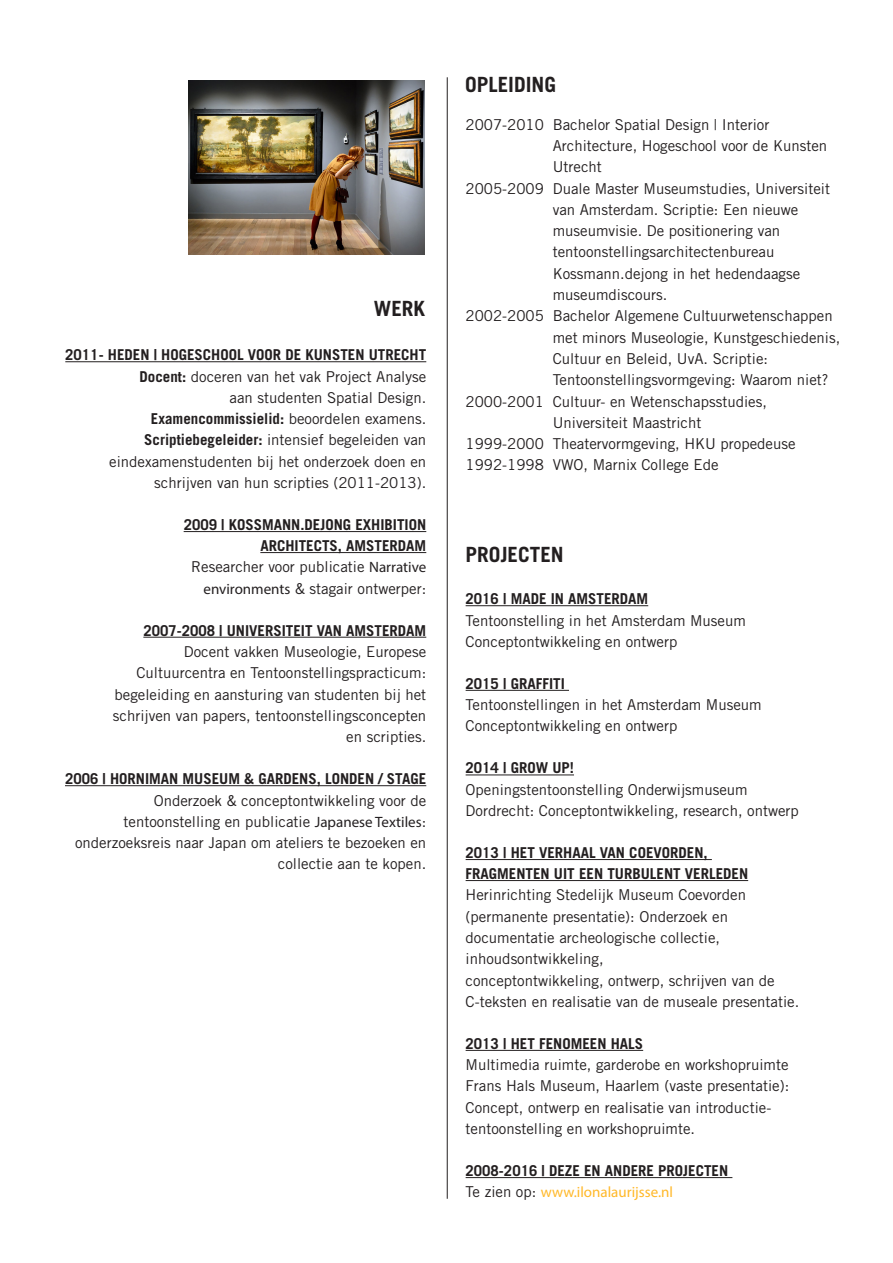
<style>
.page{position:relative;width:893px;height:1263px;background:#fff}
.page>*{position:absolute;margin:0;border:0;box-sizing:border-box;transform-origin:0 0}
.t1{font:700 21px "Trade Gothic";color:#231f20}
.t2{font:15px/21.3px "Trade Gothic";color:#231f20}
.t3{font:700 15px "Trade Gothic";color:#231f20}
.t4{font:15px "Myriad Pro";color:#ffb828}
.s1{font-weight:700}
.s2{font-weight:400}
.s3{font-family:"Myriad Pro"}
.s4{font-family:"Trade Gothic";color:#231f20}
</style>
<div class="page">
<hr style="left:447px;top:77px;width:1px;height:1122px;background:#231f20">
<hr style="left:65px;top:361px;width:361px;height:1px;background:#231f20">
<hr style="left:184px;top:531px;width:242px;height:1px;background:#231f20">
<hr style="left:260px;top:552px;width:166px;height:1px;background:#231f20">
<hr style="left:143px;top:637px;width:283px;height:1px;background:#231f20">
<hr style="left:65px;top:785px;width:361px;height:1px;background:#231f20">
<hr style="left:466px;top:605px;width:182px;height:1px;background:#231f20">
<hr style="left:466px;top:690px;width:103px;height:1px;background:#231f20">
<hr style="left:466px;top:774px;width:108px;height:1px;background:#231f20">
<hr style="left:466px;top:859px;width:246px;height:1px;background:#231f20">
<hr style="left:466px;top:880px;width:282px;height:1px;background:#231f20">
<hr style="left:466px;top:1050px;width:177px;height:1px;background:#231f20">
<hr style="left:466px;top:1177px;width:266px;height:1px;background:#231f20">
<img style="left:188px;top:81px;width:237px;height:174px">
<p class="t1" style="left:374px;top:296px;width:53px">WERK</p>
<p class="t3" style="left:65px;top:346px;width:362px">2011- HEDEN | HOGESCHOOL VOOR DE KUNSTEN UTRECHT</p>
<p class="t2" style="left:140px;top:365px;width:288px"><span class="s1">Docent:</span> doceren van het vak Project Analyse</p>
<p class="t2" style="left:230px;top:387px;width:198px">aan studenten Spatial Design.</p>
<p class="t3" style="left:151px;top:410px;width:277px">Examencommissielid: <span class="s2">beoordelen examens.</span></p>
<p class="t2" style="left:109px;top:429px;width:319px;text-align:right"><span class="s1">Scriptiebegeleider:</span> intensief begeleiden van eindexamenstudenten bij het onderzoek doen en schrijven van hun scripties (2011-2013).</p>
<p class="t3" style="left:184px;top:515px;width:244px">2009 | KOSSMANN.DEJONG EXHIBITION</p>
<p class="t3" style="left:260px;top:536px;width:167px">ARCHITECTS, AMSTERDAM</p>
<p class="t2" style="left:191px;top:556px;width:237px">Researcher voor publicatie <span class="s3">Narrative</span></p>
<p class="t2" style="left:204px;top:577px;width:224px"><span class="s3">environments</span> &amp; stagair ontwerper:</p>
<p class="t3" style="left:143px;top:621px;width:284px">2007-2008 | UNIVERSITEIT VAN AMSTERDAM</p>
<p class="t2" style="left:136px;top:641px;width:291px;text-align:right">Docent vakken Museologie, Europese<br>Cultuurcentra en Tentoonstellingspracticum:</p>
<p class="t2" style="left:115px;top:683px;width:313px">begeleiding en aansturing van studenten bij het</p>
<p class="t2" style="left:113px;top:705px;width:315px">schrijven van papers, tentoonstellingsconcepten</p>
<p class="t2" style="left:346px;top:726px;width:81px">en scripties.</p>
<p class="t3" style="left:65px;top:770px;width:363px">2006 | HORNIMAN MUSEUM &amp; GARDENS, LONDEN / STAGE</p>
<p class="t2" style="left:154px;top:789px;width:274px">Onderzoek &amp; conceptontwikkeling voor de</p>
<p class="t2" style="left:124px;top:811px;width:304px">tentoonstelling en publicatie <span class="s3">Japanese Textiles</span>:</p>
<p class="t2" style="left:75px;top:832px;width:353px;text-align:right">onderzoeksreis naar Japan om ateliers te bezoeken en collectie aan te kopen.</p>
<p class="t1" style="left:465px;top:72px;width:93px">OPLEIDING</p>
<p class="t2" style="left:466px;top:113px;width:80px">2007-2010</p>
<p class="t2" style="left:466px;top:177px;width:80px">2005-2009</p>
<p class="t2" style="left:466px;top:305px;width:80px">2002-2005</p>
<p class="t2" style="left:466px;top:390px;width:80px">2000-2001</p>
<p class="t2" style="left:466px;top:433px;width:80px">1999-2000</p>
<p class="t2" style="left:466px;top:454px;width:80px">1992-1998</p>
<p class="t2" style="left:553px;top:113px;width:276px">Bachelor Spatial Design | Interior<br>Architecture, Hogeschool voor de Kunsten<br>Utrecht</p>
<p class="t2" style="left:553px;top:177px;width:279px">Duale Master Museumstudies, Universiteit van Amsterdam. Scriptie: Een nieuwe museumvisie. De positionering van tentoonstellingsarchitectenbureau Kossmann.dejong in het hedendaagse museumdiscours.</p>
<p class="t2" style="left:553px;top:305px;width:289px">Bachelor Algemene Cultuurwetenschappen met minors Museologie, Kunstgeschiedenis, Cultuur en Beleid, UvA. Scriptie:<br>Tentoonstellingsvormgeving: Waarom niet?</p>
<p class="t2" style="left:553px;top:390px;width:216px">Cultuur- en Wetenschapsstudies,</p>
<p class="t2" style="left:553px;top:412px;width:150px">Universiteit Maastricht</p>
<p class="t2" style="left:553px;top:433px;width:244px">Theatervormgeving, HKU propedeuse</p>
<p class="t2" style="left:553px;top:454px;width:167px">VWO, Marnix College Ede</p>
<p class="t1" style="left:466px;top:541px;width:100px">PROJECTEN</p>
<p class="t3" style="left:466px;top:590px;width:184px">2016 | MADE IN AMSTERDAM</p>
<p class="t2" style="left:466px;top:609px;width:282px">Tentoonstelling in het Amsterdam Museum</p>
<p class="t2" style="left:466px;top:631px;width:213px">Conceptontwikkeling en ontwerp</p>
<p class="t3" style="left:466px;top:674px;width:101px">2015 | GRAFFITI</p>
<p class="t2" style="left:466px;top:694px;width:298px">Tentoonstellingen in het Amsterdam Museum</p>
<p class="t2" style="left:466px;top:715px;width:213px">Conceptontwikkeling en ontwerp</p>
<p class="t3" style="left:466px;top:759px;width:110px">2014 | GROW UP!</p>
<p class="t2" style="left:466px;top:778px;width:335px">Openingstentoonstelling Onderwijsmuseum<br>Dordrecht: Conceptontwikkeling, research, ontwerp</p>
<p class="t3" style="left:466px;top:843px;width:244px">2013 | HET VERHAAL VAN COEVORDEN,</p>
<p class="t3" style="left:466px;top:864px;width:284px">FRAGMENTEN UIT EEN TURBULENT VERLEDEN</p>
<p class="t2" style="left:466px;top:884px;width:282px">Herinrichting Stedelijk Museum Coevorden</p>
<p class="t2" style="left:466px;top:905px;width:264px">(permanente presentatie): Onderzoek en documentatie archeologische collectie, inhoudsontwikkeling,</p>
<p class="t2" style="left:466px;top:969px;width:311px">conceptontwikkeling, ontwerp, schrijven van de</p>
<p class="t2" style="left:466px;top:991px;width:335px">C-teksten en realisatie van de museale presentatie.</p>
<p class="t3" style="left:466px;top:1034px;width:179px">2013 | HET FENOMEEN HALS</p>
<p class="t2" style="left:466px;top:1054px;width:325px">Multimedia ruimte, garderobe en workshopruimte<br>Frans Hals Museum, Haarlem (vaste presentatie):</p>
<p class="t2" style="left:466px;top:1096px;width:307px">Concept, ontwerp en realisatie van introductie-</p>
<p class="t2" style="left:466px;top:1118px;width:231px">tentoonstelling en workshopruimte.</p>
<p class="t3" style="left:466px;top:1161px;width:264px">2008-2016 | DEZE EN ANDERE PROJECTEN</p>
<p class="t4" style="left:466px;top:1183px;width:209px"><span class="s4">Te zien op:</span> www.ilonalaurijsse.nl</p>
</div>
